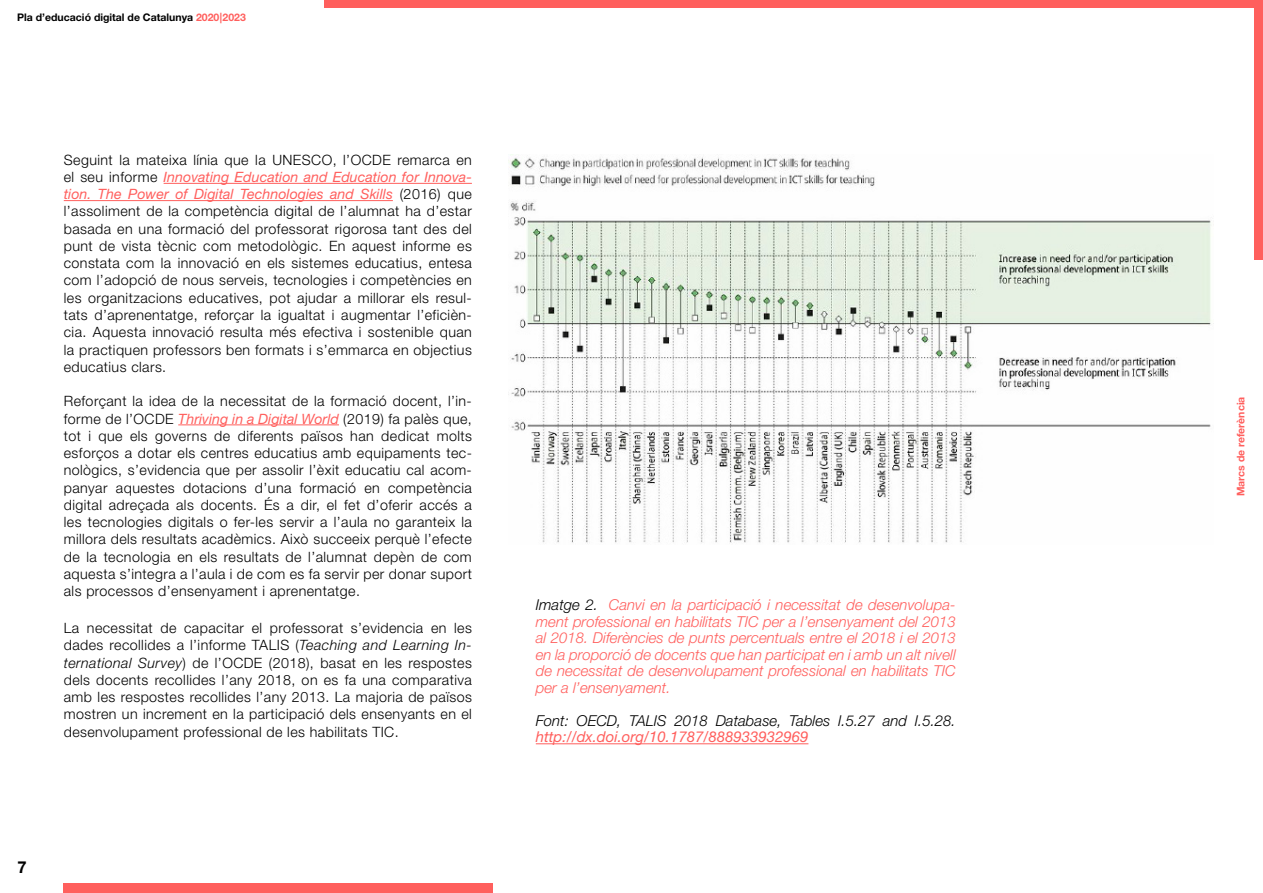
<style>
.page{position:relative;width:1263px;height:893px;background:#fff}
.page>*{position:absolute;margin:0;border:0;box-sizing:border-box;transform-origin:0 0}
.t1{font:700 16.5px "Helvetica Neue LT Std";color:#000}
.t2{font:italic 300 15px/16.5px "Helvetica Neue LT Std";color:#ff5f5d;text-align:justify}
.t3{font:italic 300 15px "Helvetica Neue LT Std";color:#000}
.t4{font:italic 15px "Helvetica Neue LT Std";color:#ff5f5d}
.t5{font:300 14.25px/17.2px "Helvetica Neue LT Std";letter-spacing:.03em;color:#000;text-align:justify}
.t6{font:700 10.5px "Helvetica Neue LT Std";color:#000}
.t7{font:700 10.5px "Helvetica Neue LT Std";color:#ff5f5d}
.s1{color:#ff5f5d}
.s2{font-weight:400;font-style:italic;color:#ff5f5d}
.s3{font-style:italic}
.s4{color:#000}
</style>
<div class="page">
<div style="left:64px;top:883px;width:429px;height:10px;background:#ff5f5d"></div>
<div style="left:324px;top:0;width:939px;height:259px;background:#ff5f5d"></div>
<div style="left:307px;top:9px;width:946px;height:874px;background:#fff"></div>
<hr style="left:164px;top:183px;width:308px;height:1px;background:#ff5f5d">
<hr style="left:64px;top:200px;width:329px;height:1px;background:#ff5f5d">
<hr style="left:178px;top:424px;width:161px;height:1px;background:#ff5f5d">
<img style="left:508px;top:154px;width:704px;height:389px">
<hr style="left:536px;top:743px;width:272px;height:1px;background:#ff5f5d">
<p class="t6" style="left:17px;top:11px;width:230px">Pla d’educació digital de Catalunya <span class="s1">2020|2023</span></p>
<p class="t5" style="left:64px;top:151px;width:410px">Seguint la mateixa línia que la UNESCO, l’OCDE remarca en el seu informe <span class="s2">Innovating Education and Education for Innova&shy;tion. The Power of Digital Technologies and Skills</span> (2016) que l’assoliment de la competència digital de l’alumnat ha d’estar basada en una formació del professorat rigorosa tant des del punt de vista tècnic com metodològic. En aquest informe es constata com la innovació en els sistemes educatius, entesa com l’adopció de nous serveis, tecnologies i competències en les organitzacions educatives, pot ajudar a millorar els resul&shy;tats d’aprenentatge, reforçar la igualtat i augmentar l’eficièn&shy;cia. Aquesta innovació resulta més efectiva i sostenible quan la practiquen professors ben formats i s’emmarca en objectius educatius clars.</p>
<p class="t5" style="left:64px;top:392px;width:410px">Reforçant la idea de la necessitat de la formació docent, l’in&shy;forme de l’OCDE <span class="s2">Thriving in a Digital World</span> (2019) fa palès que, tot i que els governs de diferents països han dedicat molts esforços a dotar els centres educatius amb equipaments tec&shy;nològics, s’evidencia que per assolir l’èxit educatiu cal acom&shy;panyar aquestes dotacions d’una formació en competència digital adreçada als docents. És a dir, el fet d’oferir accés a les tecnologies digitals o fer-les servir a l’aula no garanteix la millora dels resultats acadèmics. Això succeeix perquè l’efecte de la tecnologia en els resultats de l’alumnat depèn de com aquesta s’integra a l’aula i de com es fa servir per donar suport als processos d’ensenyament i aprenentatge.</p>
<p class="t5" style="left:64px;top:619px;width:410px">La necessitat de capacitar el professorat s’evidencia en les dades recollides a l’informe TALIS (<span class="s3">Teaching and Learning In&shy;ternational Survey</span>) de l’OCDE (2018), basat en les respostes dels docents recollides l’any 2018, on es fa una comparativa amb les respostes recollides l’any 2013. La majoria de països mostren un increment en la participació dels ensenyants en el desenvolupament professional de les habilitats TIC.</p>
<p class="t1" style="left:17px;top:857px;width:11px">7</p>
<p class="t2" style="left:536px;top:596px;width:421px"><span class="s4">Imatge 2.</span> Canvi en la participació i necessitat de desenvolupa&shy;ment professional en habilitats TIC per a l’ensenyament del 2013 al 2018. Diferències de punts percentuals entre el 2018 i el 2013 en la proporció de docents que han participat en i amb un alt nivell de necessitat de desenvolupament professional en habilitats TIC per a l’ensenyament.</p>
<p class="t3" style="left:536px;top:711px;width:421px">Font: OECD, TALIS 2018 Database, Tables I.5.27 and I.5.28.</p>
<p class="t4" style="left:536px;top:728px;width:274px">http://dx.doi.org/10.1787/888933932969</p>
<p class="t7" style="left:1234px;top:496px;width:101px;rotate:-90deg">Marcs de referència</p>
</div>
